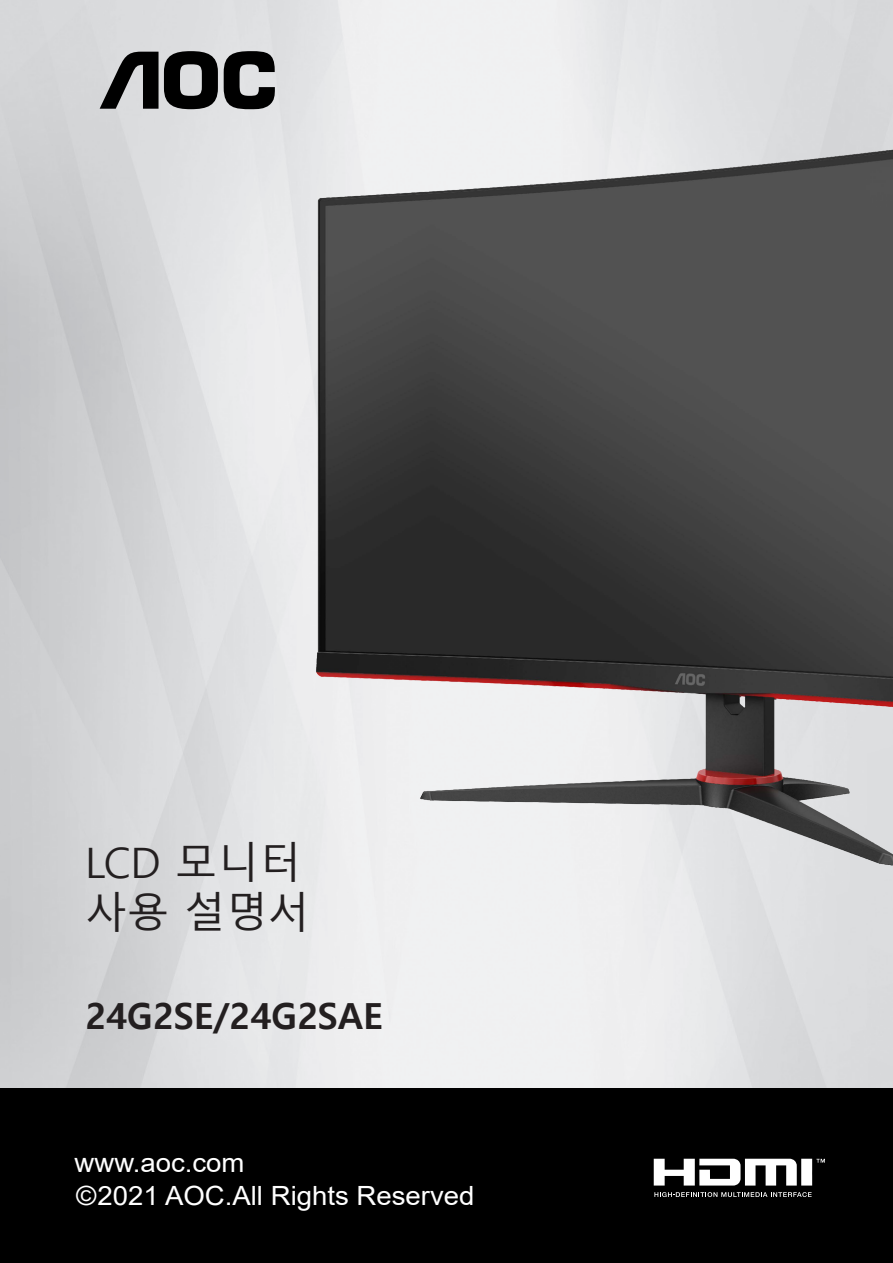
<style>
.page{position:relative;width:893px;height:1263px;background:#fff}
.page>*{position:absolute;margin:0;border:0;box-sizing:border-box;transform-origin:0 0}
.无间隔{font:42px "Malgun Gothic";color:#231f20}
.无间隔-2{font:700 36px "Malgun Gothic";color:#231f20}
.t1{font:26.55px/33.3px "Arial";color:#fff;scale:1.04 1}
</style>
<div class="page">
<img style="left:0;top:0;width:893px;height:1089px">
<div style="left:0;top:1089px;width:893px;height:174px;background:#000"></div>
<svg style="left:224px;top:51px;width:51px;height:58px;background:#515252"></svg>
<svg style="left:100px;top:51px;width:118px;height:58px;background:#5b5c5d"></svg>
<svg style="left:654px;top:1159px;width:171px;height:26px"></svg>
<svg style="left:654px;top:1192px;width:158px;height:5px"></svg>
<img style="left:316px;top:123px;width:577px;height:744px">
<p class="无间隔" style="left:85px;top:839px;width:218px">LCD 모니터</p>
<p class="无间隔" style="left:85px;top:889px;width:226px">사용 설명서</p>
<p class="无间隔-2" style="left:85px;top:994px;width:299px">24G2SE/24G2SAE</p>
<p class="t1" style="left:75px;top:1146px;width:386px">www.aoc.com<br>©2021 AOC.All Rights Reserved</p>
</div>
